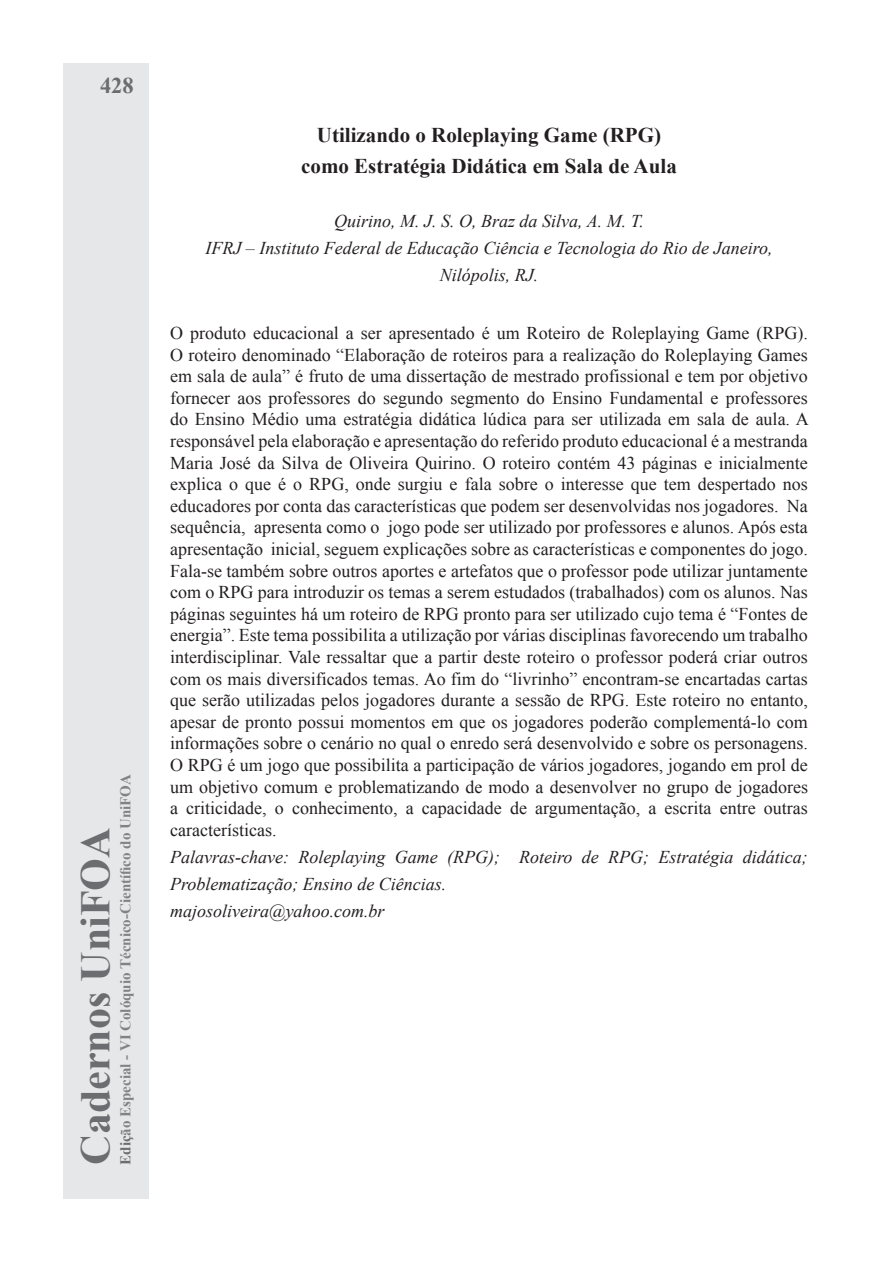
<style>
.page{position:relative;width:893px;height:1263px;background:#fff}
.page>*{position:absolute;margin:0;border:0;box-sizing:border-box;transform-origin:0 0}
.t1{font:700 42px "Times New Roman";color:#6c6d70}
.t2{font:700 22.5px "Times New Roman";color:#6c6d70}
.t3{font:700 21px/31.5px "Times New Roman";color:#231f20;text-align:center}
.t4{font:18px/21.6px "Times New Roman";color:#231f20;text-align:justify}
.t5{font:italic 18px/27px "Times New Roman";color:#231f20;text-align:center}
.t6{font:700 15px "Times New Roman";color:#808285}
.s1{color:#6c6d70}
</style>
<div class="page">
<div style="left:64px;top:64px;width:85px;height:1135px;background:#e6e7e9"></div>
<p class="t2" style="left:100px;top:70px;width:35px">428</p>
<h1 class="t1" style="left:66px;top:1165px;width:339px;rotate:-90deg">Cadernos UniFOA</h1>
<p class="t6" style="left:115px;top:1165px;width:392px;rotate:-90deg"><span class="s1">Ediç</span>ão Especial - VI Colóquio Técnico-Científico do UniFOA</p>
<p class="t3" style="left:301px;top:118px;width:377px">Utilizando o Roleplaying Game (RPG) como Estratégia Didática em Sala de Aula</p>
<p class="t5" style="left:205px;top:207px;width:569px">Quirino, M. J. S. O, Braz da Silva, A. M. T.<br>IFRJ – Instituto Federal de Educação Ciência e Tecnologia do Rio de Janeiro,<br>Nilópolis, RJ.</p>
<p class="t4" style="left:170px;top:322px;width:640px">O produto educacional a ser apresentado é um Roteiro de Roleplaying Game (RPG).<br>O roteiro denominado “Elaboração de roteiros para a realização do Roleplaying Games em sala de aula” é fruto de uma dissertação de mestrado profissional e tem por objetivo fornecer aos professores do segundo segmento do Ensino Fundamental e professores do Ensino Médio uma estratégia didática lúdica para ser utilizada em sala de aula. A responsável pela elaboração e apresentação do referido produto educacional é a mestranda Maria José da Silva de Oliveira Quirino. O roteiro contém 43 páginas e inicialmente explica o que é o RPG, onde surgiu e fala sobre o interesse que tem despertado nos educadores por conta das características que podem ser desenvolvidas nos jogadores. Na sequência, apresenta como o jogo pode ser utilizado por professores e alunos. Após esta apresentação inicial, seguem explicações sobre as características e componentes do jogo.<br>Fala-se também sobre outros aportes e artefatos que o professor pode utilizar juntamente com o RPG para introduzir os temas a serem estudados (trabalhados) com os alunos. Nas páginas seguintes há um roteiro de RPG pronto para ser utilizado cujo tema é “Fontes de energia”. Este tema possibilita a utilização por várias disciplinas favorecendo um trabalho interdisciplinar. Vale ressaltar que a partir deste roteiro o professor poderá criar outros com os mais diversificados temas. Ao fim do “livrinho” encontram-se encartadas cartas que serão utilizadas pelos jogadores durante a sessão de RPG. Este roteiro no entanto, apesar de pronto possui momentos em que os jogadores poderão complementá-lo com informações sobre o cenário no qual o enredo será desenvolvido e sobre os personagens.<br>O RPG é um jogo que possibilita a participação de vários jogadores, jogando em prol de um objetivo comum e problematizando de modo a desenvolver no grupo de jogadores a criticidade, o conhecimento, a capacidade de argumentação, a escrita entre outras características.</p>
<p class="t5" style="left:170px;top:843px;width:639px;text-align:left">Palavras-chave: Roleplaying Game (RPG); Roteiro de RPG; Estratégia didática;<br>Problematização; Ensino de Ciências.<br>majosoliveira@yahoo.com.br</p>
</div>
